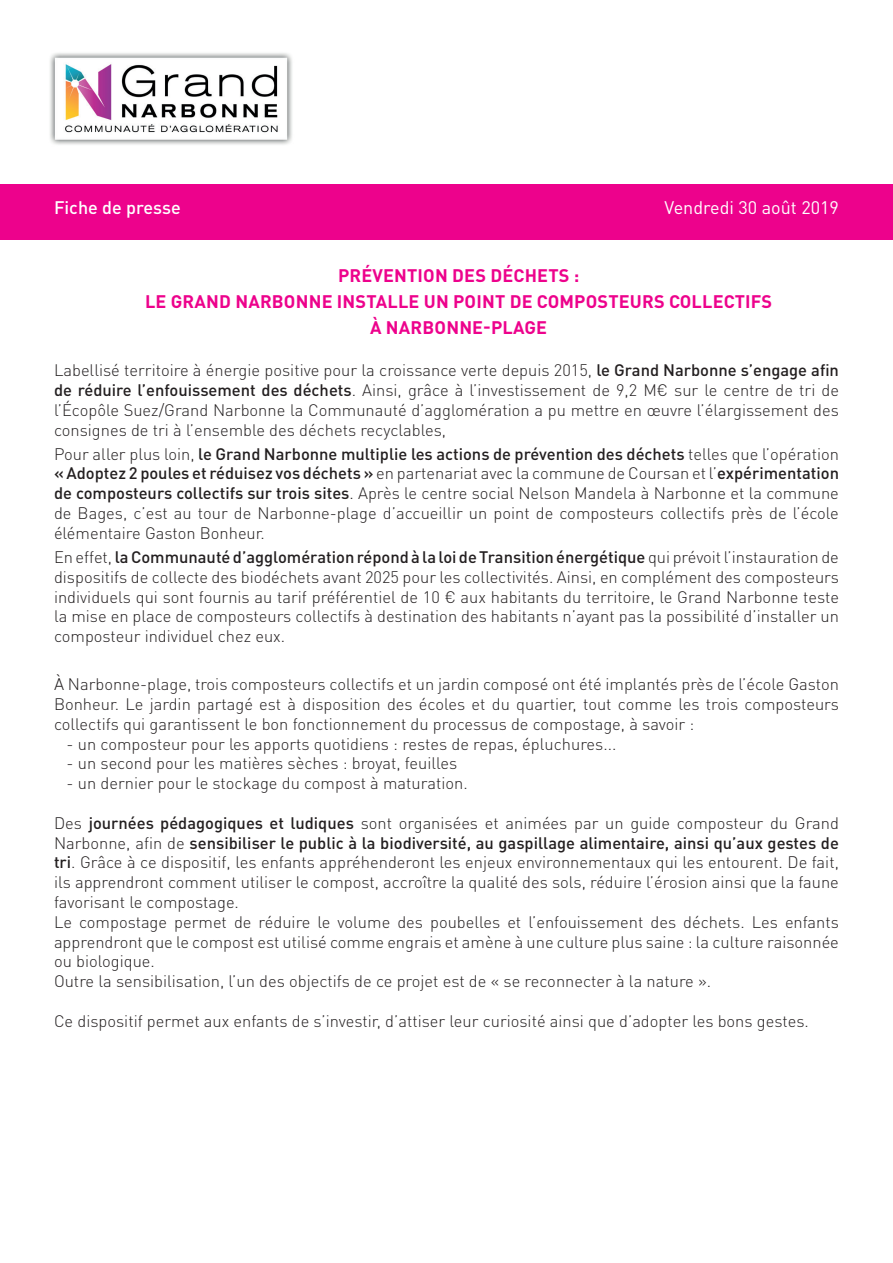
<style>
.page{position:relative;width:893px;height:1263px;background:#fff}
.page>*{position:absolute;margin:0;border:0;box-sizing:border-box;transform-origin:0 0}
.t1{font:700 18px/25.8px "DIN Pro";letter-spacing:.01em;color:#ed028c;text-align:center}
.t2{font:18px "DIN Pro";color:#fff}
.t3{font:500 18px "DIN Pro";color:#fff}
.t4{font:300 16.5px/19.8px "DIN Pro";color:#231f20;text-align:justify}
.s1{font-weight:500}
.s2{font-family:"Roboto"}
</style>
<div class="page">
<div style="left:0;top:185px;width:893px;height:55px;background:#ed028c"></div>
<img style="left:50px;top:53px;width:242px;height:92px">
<p class="t3" style="left:54px;top:195px;width:128px">Fiche de presse</p>
<p class="t2" style="left:665px;top:195px;width:176px">Vendredi 30 août 2019</p>
<p class="t1" style="left:145px;top:262px;width:628px">PRÉVENTION DES DÉCHETS :<br>LE GRAND NARBONNE INSTALLE UN POINT DE COMPOSTEURS COLLECTIFS<br>À NARBONNE-PLAGE</p>
<p class="t4" style="left:54px;top:360px;width:787px">Labellisé territoire à énergie positive pour la croissance verte depuis 2015, <span class="s1">le Grand Narbonne s’engage afin de réduire l’enfouissement des déchets</span>. Ainsi, grâce à l’investissement de 9,2 M€ sur le centre de tri de l’Écopôle Suez/Grand Narbonne la Communauté d’agglomération a pu mettre en œuvre l’élargissement des consignes de tri à l’ensemble des déchets recyclables,</p>
<p class="t4" style="left:54px;top:443px;width:786px">Pour aller plus loin, <span class="s1">le Grand Narbonne multiplie les actions de prévention des déchets</span> telles que l’opération <span class="s1">« Adoptez 2 poules et réduisez vos déchets »</span> en partenariat avec la commune de Coursan et l’<span class="s1">expérimentation de composteurs collectifs sur trois sites</span>. Après le centre social Nelson Mandela à Narbonne et la commune de Bages, c’est au tour de Narbonne-plage d’accueillir un point de composteurs collectifs près de l’école élémentaire Gaston Bonheur.</p>
<p class="t4" style="left:54px;top:546px;width:787px">En effet, <span class="s1">la Communauté d’agglomération répond à la loi de Transition énergétique</span> qui prévoit l’instauration de dispositifs de collecte des biodéchets avant 2025 pour les collectivités. Ainsi, en complément des composteurs individuels qui sont fournis au tarif préférentiel de 10 € aux habitants du territoire, le Grand Narbonne teste la mise en place de composteurs collectifs à destination des habitants n’ayant pas la possibilité d’installer un composteur individuel chez eux.</p>
<p class="t4" style="left:54px;top:674px;width:786px"><span class="s2">À</span> Narbonne-plage, trois composteurs collectifs et un jardin composé ont été implantés près de l’école Gaston Bonheur. Le jardin partagé est à disposition des écoles et du quartier, tout comme les trois composteurs collectifs qui garantissent le bon fonctionnement du processus de compostage, à savoir :</p>
<p class="t4" style="left:67px;top:733px;width:551px">- un composteur pour les apports quotidiens : restes de repas, épluchures...</p>
<p class="t4" style="left:67px;top:753px;width:392px">- un second pour les matières sèches : broyat, feuilles</p>
<p class="t4" style="left:67px;top:773px;width:403px">- un dernier pour le stockage du compost à maturation.</p>
<p class="t4" style="left:54px;top:812px;width:786px;text-align:left">Des <span class="s1">journées pédagogiques et ludiques</span> sont organisées et animées par un guide composteur du Grand Narbonne, afin de <span class="s1">sensibiliser le public à la biodiversité, au gaspillage alimentaire, ainsi qu’aux gestes de tri</span>. Grâce à ce dispositif, les enfants appréhenderont les enjeux environnementaux qui les entourent. De fait, ils apprendront comment utiliser le compost, accroître la qualité des sols, réduire l’érosion ainsi que la faune favorisant le compostage.<br>Le compostage permet de réduire le volume des poubelles et l’enfouissement des déchets. Les enfants apprendront que le compost est utilisé comme engrais et amène à une culture plus saine : la culture raisonnée ou biologique.<br>Outre la sensibilisation, l’un des objectifs de ce projet est de « se reconnecter à la nature ».</p>
<p class="t4" style="left:54px;top:1010px;width:756px">Ce dispositif permet aux enfants de s’investir, d’attiser leur curiosité ainsi que d’adopter les bons gestes.</p>
</div>
